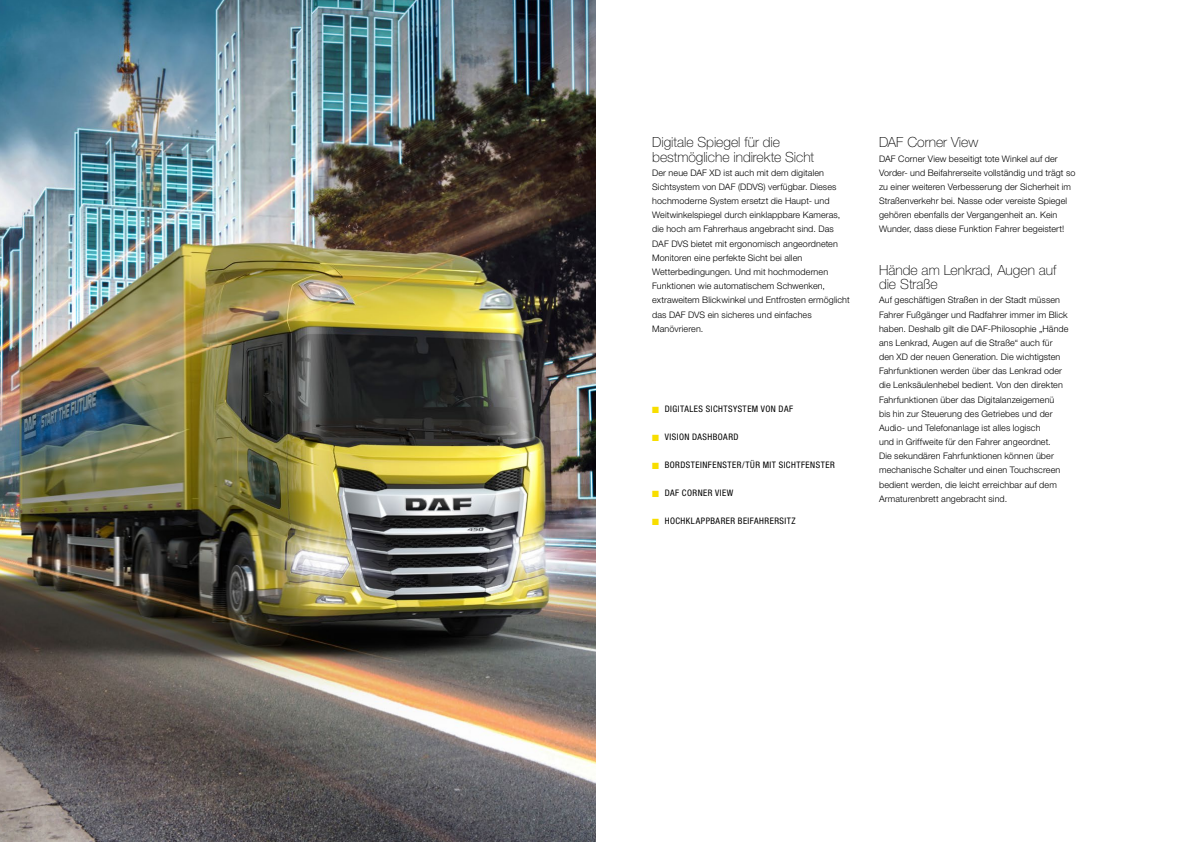
<style>
.page{position:relative;width:1191px;height:842px;background:#fff}
.page>*{position:absolute;margin:0;border:0;box-sizing:border-box;transform-origin:0 0}
.t1{font:100 14px/14.2px "Helvetica Neue LT Pro";letter-spacing:-.005em;color:#000}
.t2{font:300 9px/14.2px "Helvetica Neue LT Pro";letter-spacing:.01em;color:#000}
.t3{font:condensed 9px "Helvetica Neue LT Pro";letter-spacing:.05em;color:#000}
.t4{font:9px "Zapf Dingbats ITC";color:#f8de00}
</style>
<div class="page">
<img style="left:0;top:0;width:595px;height:842px">
<h1 class="t1" style="left:652px;top:135px;width:163px">Digitale Spiegel für die bestmögliche indirekte Sicht</h1>
<p class="t2" style="left:652px;top:165px;width:199px">Der neue DAF XD ist auch mit dem digitalen Sichtsystem von DAF (DDVS) verfügbar. Dieses hochmoderne System ersetzt die Haupt- und Weitwinkelspiegel durch einklappbare Kameras, die hoch am Fahrerhaus angebracht sind. Das DAF DVS bietet mit ergonomisch angeordneten Monitoren eine perfekte Sicht bei allen Wetterbedingungen. Und mit hochmodernen Funktionen wie automatischem Schwenken, extraweitem Blickwinkel und Entfrosten ermöglicht das DAF DVS ein sicheres und einfaches Manövrieren.</p>
<p class="t3" style="left:665px;top:404px;width:130px">DIGITALES SICHTSYSTEM VON DAF</p>
<p class="t3" style="left:665px;top:432px;width:75px">VISION DASHBOARD</p>
<p class="t3" style="left:665px;top:460px;width:171px">BORDSTEINFENSTER/TÜR MIT SICHTFENSTER</p>
<p class="t3" style="left:665px;top:488px;width:70px">DAF CORNER VIEW</p>
<p class="t3" style="left:665px;top:516px;width:132px">HOCHKLAPPBARER BEIFAHRERSITZ</p>
<p class="t4" style="left:652px;top:405px;width:8px">■</p>
<p class="t4" style="left:652px;top:433px;width:8px">■</p>
<p class="t4" style="left:652px;top:461px;width:8px">■</p>
<p class="t4" style="left:652px;top:489px;width:8px">■</p>
<p class="t4" style="left:652px;top:517px;width:8px">■</p>
<h1 class="t1" style="left:879px;top:135px;width:101px">DAF Corner View</h1>
<p class="t2" style="left:879px;top:151px;width:198px">DAF Corner View beseitigt tote Winkel auf der Vorder- und Beifahrerseite vollständig und trägt so zu einer weiteren Verbesserung der Sicherheit im Straßenverkehr bei. Nasse oder vereiste Spiegel gehören ebenfalls der Vergangenheit an. Kein Wunder, dass diese Funktion Fahrer begeistert!</p>
<h1 class="t1" style="left:879px;top:263px;width:179px">Hände am Lenkrad, Augen auf die Straße</h1>
<p class="t2" style="left:879px;top:293px;width:191px">Auf geschäftigen Straßen in der Stadt müssen Fahrer Fußgänger und Radfahrer immer im Blick haben. Deshalb gilt die DAF-Philosophie „Hände ans Lenkrad, Augen auf die Straße“ auch für den XD der neuen Generation. Die wichtigsten Fahrfunktionen werden über das Lenkrad oder die Lenksäulenhebel bedient. Von den direkten Fahrfunktionen über das Digitalanzeigemenü<br>bis hin zur Steuerung des Getriebes und der Audio- und Telefonanlage ist alles logisch<br>und in Griffweite für den Fahrer angeordnet.<br>Die sekundären Fahrfunktionen können über mechanische Schalter und einen Touchscreen bedient werden, die leicht erreichbar auf dem Armaturenbrett angebracht sind.</p>
</div>
